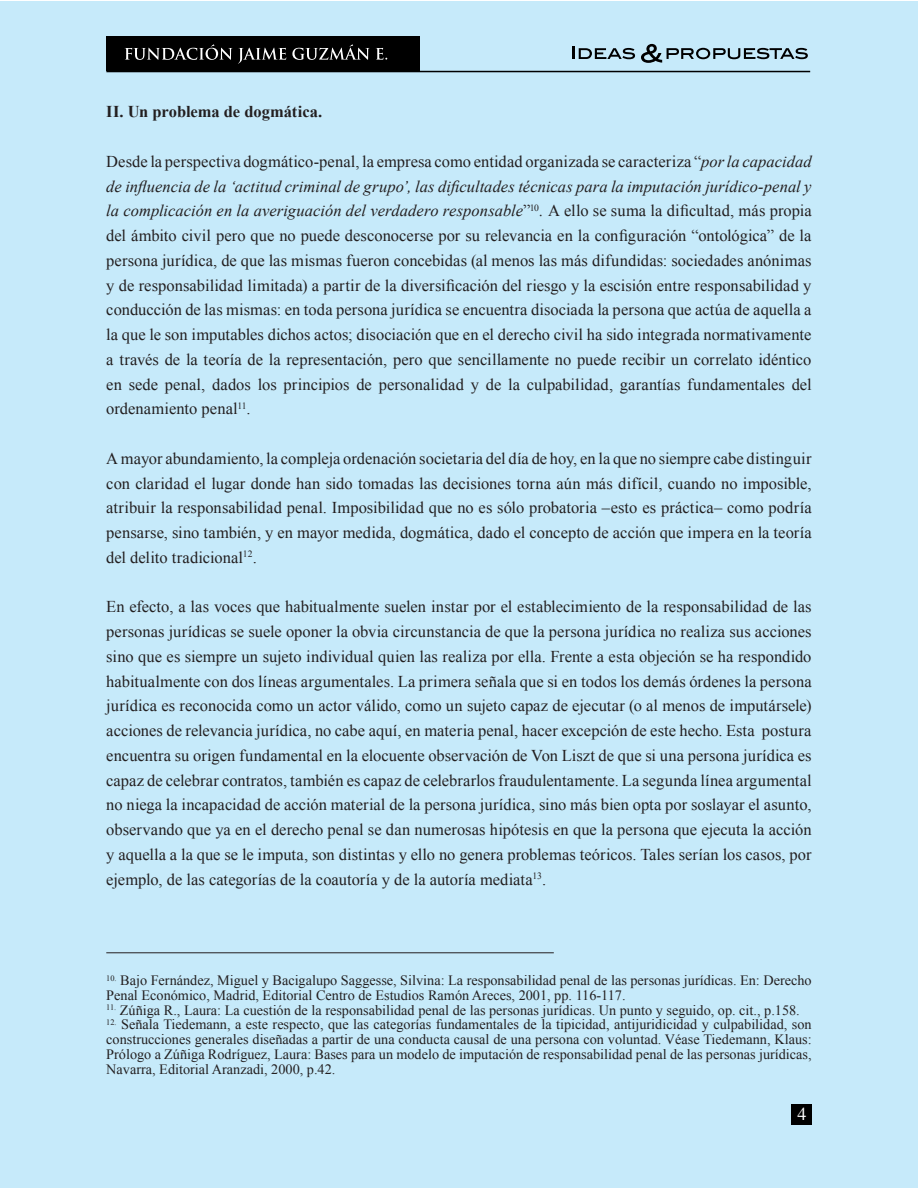
<style>
.page{position:relative;width:918px;height:1188px;background:#fff}
.page>*{position:absolute;margin:0;border:0;box-sizing:border-box;transform-origin:0 0}
.t1{font:18px "Times";color:#fff}
.t2{font:16.5px/24.8px "Times New Roman";color:#231f20;text-align:justify}
.t3{font:700 16.5px "Times New Roman";letter-spacing:-.005em;color:#231f20}
.t4{font:14.25px/14.7px "Times New Roman";color:#231f20}
.s1{font-style:italic}
</style>
<div class="page">
<div style="left:0;top:2px;width:918px;height:1186px;background:#c6eafa"></div>
<svg style="left:573px;top:46px;width:62px;height:13px"></svg>
<svg style="left:641px;top:44px;width:167px;height:19px"></svg>
<div style="left:106px;top:36px;width:314px;height:35px;background:#000"></div>
<svg style="left:125px;top:44px;width:107px;height:16px"></svg>
<svg style="left:238px;top:48px;width:48px;height:16px"></svg>
<svg style="left:292px;top:44px;width:78px;height:16px"></svg>
<svg style="left:376px;top:48px;width:11px;height:12px"></svg>
<hr style="left:106px;top:71px;width:704px;height:1px;background:#000">
<div style="left:792px;top:1104px;width:20px;height:20px;background:#000"></div>
<hr style="left:106px;top:952px;width:448px;height:1px;background:#231f20">
<p class="t3" style="left:106px;top:100px;width:218px">II. Un problema de dogmática.</p>
<p class="t2" style="left:106px;top:149px;width:707px">Desde la perspectiva dogmático-penal, la empresa como entidad organizada se caracteriza “<span class="s1">por la capacidad de influencia de la ‘actitud criminal de grupo’, las dificultades técnicas para la imputación jurídico-penal y la complicación en la averiguación del verdadero responsable</span>”<sup>10</sup><span class="s1">.</span> A ello se suma la dificultad, más propia del ámbito civil pero que no puede desconocerse por su relevancia en la configuración “ontológica” de la persona jurídica, de que las mismas fueron concebidas (al menos las más difundidas: sociedades anónimas y de responsabilidad limitada) a partir de la diversificación del riesgo y la escisión entre responsabilidad y conducción de las mismas: en toda persona jurídica se encuentra disociada la persona que actúa de aquella a la que le son imputables dichos actos; disociación que en el derecho civil ha sido integrada normativamente a través de la teoría de la representación, pero que sencillamente no puede recibir un correlato idéntico en sede penal, dados los principios de personalidad y de la culpabilidad, garantías fundamentales del ordenamiento penal<sup>11</sup>.</p>
<p class="t2" style="left:106px;top:446px;width:707px">A mayor abundamiento, la compleja ordenación societaria del día de hoy, en la que no siempre cabe distinguir con claridad el lugar donde han sido tomadas las decisiones torna aún más difícil, cuando no imposible, atribuir la responsabilidad penal. Imposibilidad que no es sólo probatoria –esto es práctica– como podría pensarse, sino también, y en mayor medida, dogmática, dado el concepto de acción que impera en la teoría del delito tradicional<sup>12</sup>.</p>
<p class="t2" style="left:106px;top:594px;width:707px">En efecto, a las voces que habitualmente suelen instar por el establecimiento de la responsabilidad de las personas jurídicas se suele oponer la obvia circunstancia de que la persona jurídica no realiza sus acciones sino que es siempre un sujeto individual quien las realiza por ella. Frente a esta objeción se ha respondido habitualmente con dos líneas argumentales. La primera señala que si en todos los demás órdenes la persona jurídica es reconocida como un actor válido, como un sujeto capaz de ejecutar (o al menos de imputársele) acciones de relevancia jurídica, no cabe aquí, en materia penal, hacer excepción de este hecho. Esta postura encuentra su origen fundamental en la elocuente observación de Von Liszt de que si una persona jurídica es capaz de celebrar contratos, también es capaz de celebrarlos fraudulentamente. La segunda línea argumental no niega la incapacidad de acción material de la persona jurídica, sino más bien opta por soslayar el asunto, observando que ya en el derecho penal se dan numerosas hipótesis en que la persona que ejecuta la acción y aquella a la que se le imputa, son distintas y ello no genera problemas teóricos. Tales serían los casos, por ejemplo, de las categorías de la coautoría y de la autoría mediata<sup>13</sup>.</p>
<p class="t4" style="left:106px;top:973px;width:707px"><sup>10.</sup> Bajo Fernández, Miguel y Bacigalupo Saggesse, Silvina: La responsabilidad penal de las personas jurídicas. En: Derecho<br>Penal Económico, Madrid, Editorial Centro de Estudios Ramón Areces, 2001, pp. 116-117.</p>
<p class="t4" style="left:106px;top:1002px;width:695px"><sup>11.</sup> Zúñiga R., Laura: La cuestión de la responsabilidad penal de las personas jurídicas. Un punto y seguido, op. cit., p.158.</p>
<p class="t4" style="left:106px;top:1017px;width:707px;text-align:justify"><sup>12.</sup> Señala Tiedemann, a este respecto, que las categorías fundamentales de la tipicidad, antijuridicidad y culpabilidad, son construcciones generales diseñadas a partir de una conducta causal de una persona con voluntad. Véase Tiedemann, Klaus:<br>Prólogo a Zúñiga Rodríguez, Laura: Bases para un modelo de imputación de responsabilidad penal de las personas jurídicas, Navarra, Editorial Aranzadi, 2000, p.42.</p>
<p class="t1" style="left:797px;top:1097px;width:10px">4</p>
</div>
